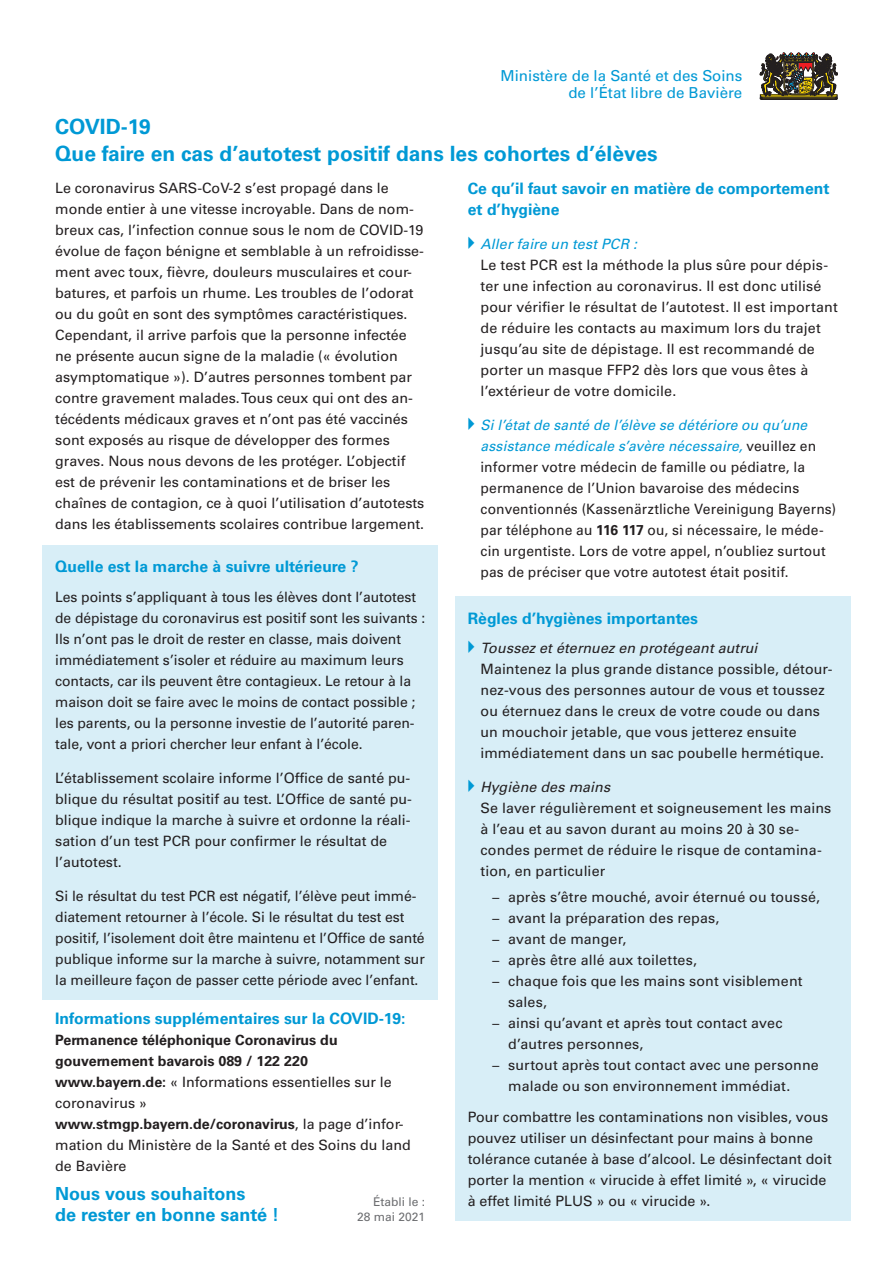
<style>
.page{position:relative;width:893px;height:1263px;background:#fff}
.page>*{position:absolute;margin:0;border:0;box-sizing:border-box;transform-origin:0 0}
.Head1{font:700 21px "Univers LT Pro 65";color:#0099d5}
.Head3{font:700 18px/21px "Univers LT Pro 65";color:#0099d5}
.Head3-2{font:700 15.75px/21px "Univers LT Pro 65";color:#0099d5}
.t1{font:15.15px/16.8px "Univers LT Pro 55 Roman";color:#0099d5;text-align:right}
.Fließtext{font:14.25px/21px "Univers LT Pro 55 Roman";color:#231f20}
.t2{font:14.25px/21px "Univers LT Std";letter-spacing:.01em;color:#231f20}
.Fließtext-2{font:700 14.25px/21px "Univers LT Pro 65";color:#231f20}
.Fußzeile{font:12px/15px "Univers LT Pro 55 Roman";color:#6c6d70;text-align:right}
.s1{font-family:"Univers LT Pro 65";font-weight:700}
.s2{font-family:"Univers LT Pro 55";font-style:italic;color:#0099d5}
.s3{font-weight:700}
.s4{font-family:"Univers LT Pro 55";font-style:italic}
.s5{font-family:"Univers LT Pro 55 Roman";font-size:13.5px}
</style>
<div class="page">
<div style="left:455px;top:597px;width:395px;height:624px;background:#d8eef7"></div>
<div style="left:43px;top:545px;width:395px;height:455px;background:#d8eef7"></div>
<svg style="left:760px;top:53px;width:78px;height:47px;background:#655c47"></svg>
<p class="t1" style="left:500px;top:67px;width:243px">Ministère de la Santé et des Soins de l’État libre de Bavière</p>
<h1 class="Head1" style="left:55px;top:114px;width:97px">COVID-19</h1>
<h1 class="Head1" style="left:55px;top:141px;width:604px">Que faire en cas d’autotest positif dans les cohortes d’élèves</h1>
<p class="Fließtext" style="left:55px;top:177px;width:371px">Le coronavirus SARS-CoV-2 s’est propagé dans le monde entier à une vitesse incroyable. Dans de nom&shy;breux cas, l’infection connue sous le nom de COVID-19 évolue de façon bénigne et semblable à un refroidisse&shy;ment avec toux, fièvre, douleurs musculaires et cour&shy;batures, et parfois un rhume. Les troubles de l’odorat ou du goût en sont des symptômes caractéristiques.<br>Cependant, il arrive parfois que la personne infectée ne présente aucun signe de la maladie (« évolution asymptomatique »). D’autres personnes tombent par contre gravement malades. Tous ceux qui ont des an&shy;técédents médicaux graves et n’ont pas été vaccinés sont exposés au risque de développer des formes graves. Nous nous devons de les protéger. L’objectif est de prévenir les contaminations et de briser les chaînes de contagion, ce à quoi l’utilisation d’autotests dans les établissements scolaires contribue largement.</p>
<h2 class="Head3-2" style="left:55px;top:556px;width:305px">Quelle est la marche à suivre ultérieure ?</h2>
<p class="Fließtext" style="left:55px;top:586px;width:371px">Les points s’appliquant à tous les élèves dont l’autotest de dépistage du coronavirus est positif sont les suivants :<br>Ils n’ont pas le droit de rester en classe, mais doivent immédiatement s’isoler et réduire au maximum leurs contacts, car ils peuvent être contagieux. Le retour à la maison doit se faire avec le moins de contact possible ; les parents, ou la personne investie de l’autorité paren&shy;tale, vont a priori chercher leur enfant à l’école.</p>
<p class="Fließtext" style="left:55px;top:767px;width:358px">L’établissement scolaire informe l’Office de santé pu&shy;blique du résultat positif au test. L’Office de santé pu&shy;blique indique la marche à suivre et ordonne la réali&shy;sation d’un test PCR pour confirmer le résultat de l’autotest.</p>
<p class="Fließtext" style="left:55px;top:885px;width:371px">Si le résultat du test PCR est négatif, l’élève peut immé&shy;diatement retourner à l’école. Si le résultat du test est positif, l’isolement doit être maintenu et l’Office de santé publique informe sur la marche à suivre, notamment sur la meilleure façon de passer cette période avec l’enfant.</p>
<h2 class="Head3-2" style="left:55px;top:1008px;width:352px">Informations supplémentaires sur la COVID-19:</h2>
<p class="Fließtext-2" style="left:55px;top:1029px;width:284px">Permanence téléphonique Coronavirus du gouvernement bavarois 089 / 122 220</p>
<p class="Fließtext" style="left:55px;top:1071px;width:338px"><span class="s1">www.bayern.de:</span> « Informations essentielles sur le coronavirus »</p>
<p class="Fließtext" style="left:55px;top:1113px;width:357px"><span class="s1">www.stmgp.bayern.de/coronavirus</span>, la page d’infor&shy;mation du Ministère de la Santé et des Soins du land de Bavière</p>
<h2 class="Head3" style="left:55px;top:1183px;width:225px">Nous vous souhaitons<br>de rester en bonne santé !</h2>
<p class="Fußzeile" style="left:357px;top:1194px;width:70px">Établi le :<br>28 mai 2021</p>
<h2 class="Head3-2" style="left:468px;top:178px;width:363px">Ce qu’il faut savoir en matière de comportement et d’hygiène</h2>
<p class="t2" style="left:480px;top:233px;width:359px"><span class="s2">Aller faire un test PCR :<br></span>Le test PCR est la méthode la plus sûre pour dépis&shy;ter une infection au coronavirus. Il est donc utilisé pour vérifier le résultat de l’autotest. Il est important de réduire les contacts au maximum lors du trajet jusqu’au site de dépistage. Il est recommandé de porter un masque FFP2 dès lors que vous êtes à l’extérieur de votre domicile.</p>
<p class="t2" style="left:480px;top:414px;width:357px"><span class="s2">Si l’état de santé de l’élève se détériore ou qu’une assistance médicale s’avère nécessaire,</span> veuillez en informer votre médecin de famille ou pédiatre, la permanence de l’Union bavaroise des médecins conventionnés (Kassenärztliche Vereinigung Bayerns) par téléphone au <span class="s3">116 117</span> ou, si nécessaire, le méde&shy;cin urgentiste. Lors de votre appel, n’oubliez surtout pas de préciser que votre autotest était positif.</p>
<h2 class="Head3-2" style="left:468px;top:607px;width:232px">Règles d’hygiènes importantes</h2>
<p class="t2" style="left:480px;top:638px;width:354px"><span class="s4">Toussez et éternuez en protégeant autrui<br></span>Maintenez la plus grande distance possible, détour&shy;nez-vous des personnes autour de vous et toussez ou éternuez dans le creux de votre coude ou dans un mouchoir jetable, que vous jetterez ensuite immédiatement dans un sac poubelle hermétique.</p>
<p class="t2" style="left:480px;top:777px;width:352px"><span class="s4">Hygiène des mains<br></span>Se laver régulièrement et soigneusement les mains à l’eau et au savon durant au moins 20 à 30 se&shy;condes permet de réduire le risque de contamina&shy;tion, en particulier</p>
<p class="t2" style="left:491px;top:886px;width:330px"><span class="s5">—</span> après s’être mouché, avoir éternué ou toussé,</p>
<p class="t2" style="left:491px;top:907px;width:230px"><span class="s5">—</span> avant la préparation des repas,</p>
<p class="t2" style="left:491px;top:928px;width:137px"><span class="s5">—</span> avant de manger,</p>
<p class="t2" style="left:491px;top:949px;width:207px"><span class="s5">—</span> après être allé aux toilettes,</p>
<p class="t2" style="left:508px;top:970px;width:296px;text-indent:-17px"><span class="s5">—</span> chaque fois que les mains sont visiblement sales,</p>
<p class="t2" style="left:508px;top:1012px;width:276px;text-indent:-17px"><span class="s5">—</span> ainsi qu’avant et après tout contact avec d’autres personnes,</p>
<p class="t2" style="left:508px;top:1054px;width:312px;text-indent:-17px"><span class="s5">—</span> surtout après tout contact avec une personne malade ou son environnement immédiat.</p>
<p class="Fließtext" style="left:468px;top:1106px;width:366px">Pour combattre les contaminations non visibles, vous pouvez utiliser un désinfectant pour mains à bonne tolérance cutanée à base d’alcool. Le désinfectant doit porter la mention « virucide à effet limité », « virucide à effet limité PLUS » ou « virucide ».</p>
</div>
